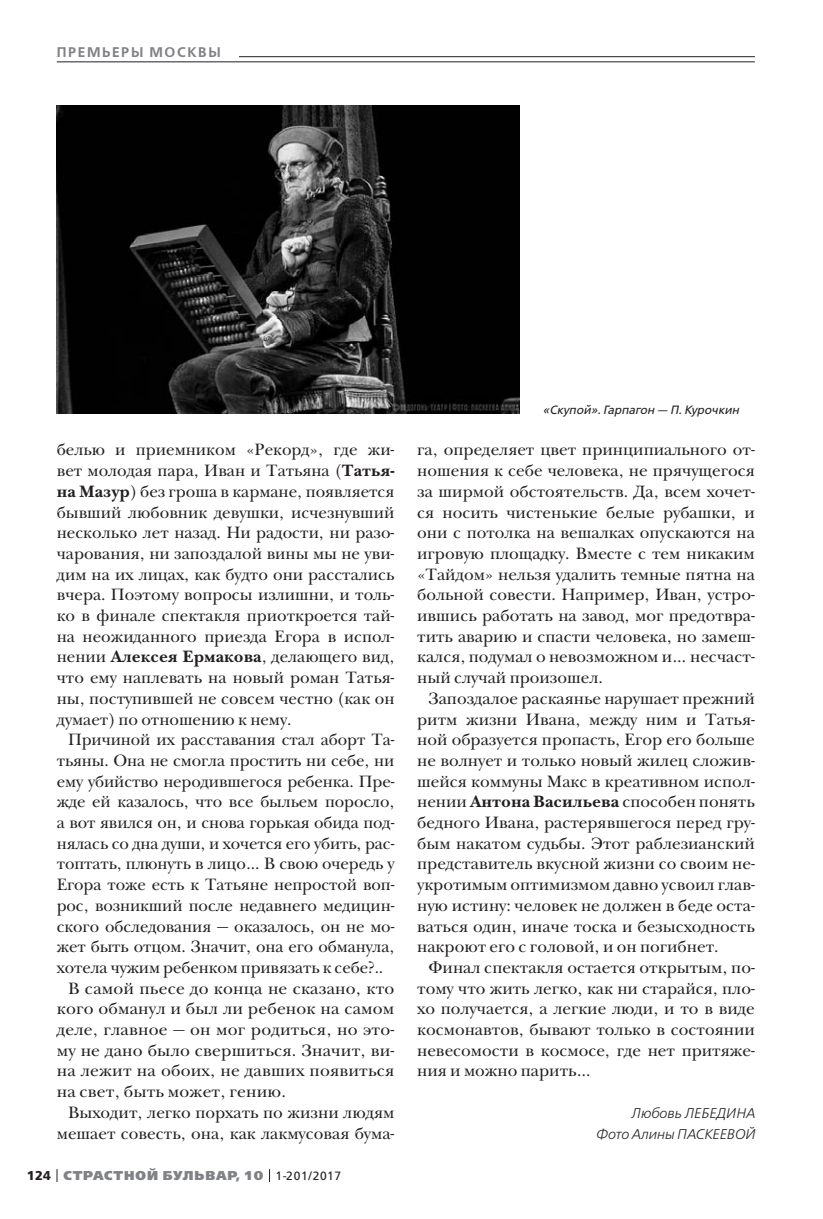
<style>
.page{position:relative;width:823px;height:1219px;background:#fff}
.page>*{position:absolute;margin:0;border:0;box-sizing:border-box;transform-origin:0 0}
.t1{font:17px/20.6px "New Baskerville ITC";color:#231f20;text-align:justify}
.t2{font:italic 300 14px/20.8px "Free Set";color:#231f20;text-align:right}
.t3{font:600 14px "Free Set";letter-spacing:.11em;color:#808285}
.t4{font:800 12.8px "Free Set";letter-spacing:.07em;color:#808285}
.t5{font:italic 12px "Free Set";color:#231f20}
.s1{font-weight:700}
.s2{font-weight:700;color:#231f20}
.s3{font-weight:400;font-size:12px;color:#231f20}
</style>
<div class="page">
<svg style="left:57px;top:1169px;width:1px;height:13px"></svg>
<svg style="left:269px;top:1169px;width:1px;height:13px"></svg>
<hr style="left:57px;top:56px;width:697px;height:1px;background:#231f20">
<div style="left:57px;top:41px;width:181px;height:21px;background:#fff"></div>
<hr style="left:57px;top:62px;width:697px;height:1px;background:#231f20">
<img style="left:57px;top:105px;width:462px;height:309px">
<p class="t3" style="left:57px;top:45px;width:165px">ПРЕМЬЕРЫ МОСКВЫ</p>
<p class="t1" style="left:57px;top:441px;width:339px">белью и приемником «Рекорд», где жи&shy;вет молодая пара, Иван и Татьяна (<span class="s1">Татья&shy;на Мазур</span>) без гроша в кармане, появляется бывший любовник девушки, исчезнувший несколько лет назад. Ни радости, ни разо&shy;чарования, ни запоздалой вины мы не уви&shy;дим на их лицах, как будто они расстались вчера. Поэтому вопросы излишни, и толь&shy;ко в финале спектакля приоткроется тай&shy;на неожиданного приезда Егора в испол&shy;нении <span class="s1">Алексея Ермакова</span>, делающего вид, что ему наплевать на новый роман Татья&shy;ны, поступившей не совсем честно (как он думает) по отношению к нему.</p>
<p class="t1" style="left:68px;top:731px;width:327px">Причиной их расставания стал аборт Та-</p>
<p class="t1" style="left:57px;top:752px;width:339px">тьяны. Она не смогла простить ни себе, ни</p>
<p class="t1" style="left:57px;top:772px;width:339px">ему убийство неродившегося ребенка. Пре-</p>
<p class="t1" style="left:57px;top:793px;width:339px">жде ей казалось, что все быльем поросло,</p>
<p class="t1" style="left:57px;top:814px;width:339px">а вот явился он, и снова горькая обида под-</p>
<p class="t1" style="left:57px;top:834px;width:339px">нялась со дна души, и хочется его убить, рас-</p>
<p class="t1" style="left:57px;top:855px;width:339px">топтать, плюнуть в лицо… В свою очередь у</p>
<p class="t1" style="left:57px;top:876px;width:339px">Егора тоже есть к Татьяне непростой воп-</p>
<p class="t1" style="left:57px;top:897px;width:339px">рос, возникший после недавнего медицин-</p>
<p class="t1" style="left:57px;top:917px;width:339px">ского обследования — оказалось, он не мо-</p>
<p class="t1" style="left:57px;top:938px;width:339px">жет быть отцом. Значит, она его обманула,</p>
<p class="t1" style="left:57px;top:959px;width:328px">хотела чужим ребенком привязать к себе?..</p>
<p class="t1" style="left:68px;top:979px;width:327px">В самой пьесе до конца не сказано, кто</p>
<p class="t1" style="left:57px;top:1000px;width:339px">кого обманул и был ли ребенок на самом</p>
<p class="t1" style="left:57px;top:1021px;width:339px">деле, главное — он мог родиться, но это-</p>
<p class="t1" style="left:57px;top:1041px;width:339px">му не дано было свершиться. Значит, ви-</p>
<p class="t1" style="left:57px;top:1062px;width:339px">на лежит на обоих, не давших появиться</p>
<p class="t1" style="left:57px;top:1083px;width:230px">на свет, быть может, гению.</p>
<p class="t1" style="left:68px;top:1104px;width:327px">Выходит, легко порхать по жизни людям</p>
<p class="t1" style="left:57px;top:1124px;width:339px">мешает совесть, она, как лакмусовая бума-</p>
<p class="t4" style="left:27px;top:1169px;width:315px"><span class="s2">124</span> СТРАСТНОЙ БУЛЬВАР, 10 <span class="s3">1-201/2017</span></p>
<p class="t5" style="left:542px;top:404px;width:197px">«Скупой». Гарпагон — П. Курочкин</p>
<p class="t1" style="left:417px;top:441px;width:339px">га, определяет цвет принципиального от&shy;ношения к себе человека, не прячущегося за ширмой обстоятельств. Да, всем хочет&shy;ся носить чистенькие белые рубашки, и они с потолка на вешалках опускаются на игровую площадку. Вместе с тем никаким «Тайдом» нельзя удалить темные пятна на больной совести. Например, Иван, устро&shy;ившись работать на завод, мог предотвра&shy;тить аварию и спасти человека, но замеш&shy;кался, подумал о невозможном и… несчаст&shy;ный случай произошел.</p>
<p class="t1" style="left:417px;top:690px;width:339px;text-indent:11px">Запоздалое раскаянье нарушает прежний ритм жизни Ивана, между ним и Татья&shy;ной образуется пропасть, Егор его больше не волнует и только новый жилец сложив&shy;шейся коммуны Макс в креативном испол&shy;нении <span class="s1">Антона Васильева</span> способен понять бедного Ивана, растерявшегося перед гру&shy;бым накатом судьбы. Этот раблезианский представитель вкусной жизни со своим не&shy;укротимым оптимизмом давно усвоил глав&shy;ную истину: человек не должен в беде оста&shy;ваться один, иначе тоска и безысходность накроют его с головой, и он погибнет.</p>
<p class="t1" style="left:417px;top:959px;width:339px;text-indent:11px">Финал спектакля остается открытым, по&shy;тому что жить легко, как ни старайся, пло&shy;хо получается, а легкие люди, и то в виде космонавтов, бывают только в состоянии невесомости в космосе, где нет притяже&shy;ния и можно парить…</p>
<p class="t2" style="left:595px;top:1103px;width:161px">Любовь ЛЕБЕДИНА<br>Фото Алины ПАСКЕЕВОЙ</p>
</div>
